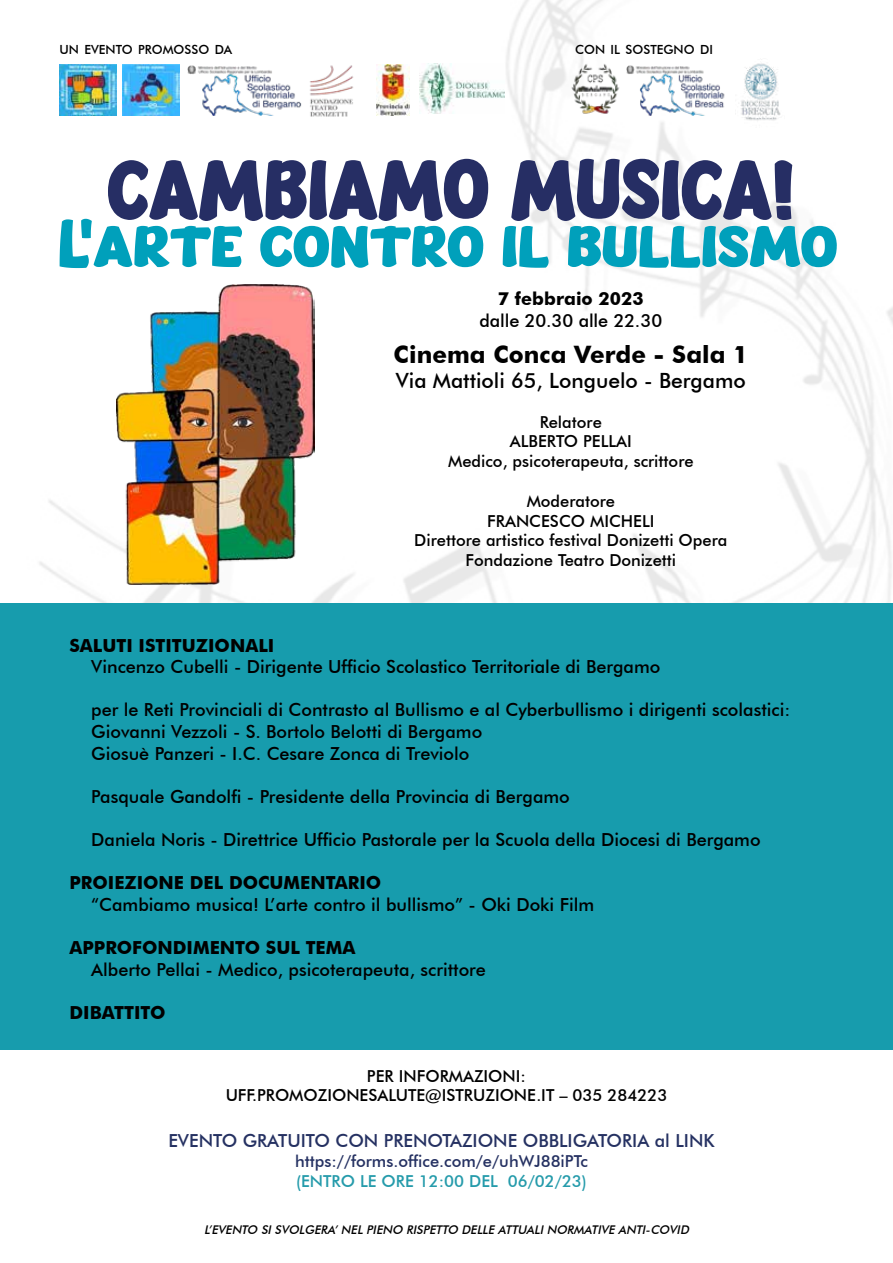
<style>
.page{position:relative;width:893px;height:1263px;background:#fff}
.page>*{position:absolute;margin:0;border:0;box-sizing:border-box;transform-origin:0 0}
.t1{font:75px "Smack Boom";color:#262e64}
.t2{font:60px "Smack Boom";color:#00a0bb}
.t3{font:700 24px "Futura BT";letter-spacing:.005em;color:#000}
.t4{font:500 21px "Futura BT";color:#000}
.t5{font:500 18px/21.6px "Futura BT";color:#000}
.t6{font:700 18px "Futura BT";color:#000}
.t7{font:500 18px "Futura BT";color:#253162}
.t8{font:500 16.5px/19.8px "Futura BT";color:#000;text-align:center}
.t9{font:500 16.5px "Futura BT";color:#253162}
.t10{font:500 16.5px "Futura BT";color:#259bab}
.t11{font:500 12.6px "Futura BT";color:#000}
.t12{font:italic 500 12px "Futura BT";color:#000}
</style>
<div class="page">
<img style="left:39px;top:0;width:854px;height:603px">
<div style="left:0;top:603px;width:893px;height:447px;background:#179cad"></div>
<img style="left:60px;top:64px;width:56px;height:52px">
<img style="left:123px;top:64px;width:56px;height:51px">
<img style="left:188px;top:64px;width:110px;height:51px">
<img style="left:298px;top:60px;width:67px;height:59px">
<img style="left:376px;top:64px;width:34px;height:51px">
<img style="left:572px;top:60px;width:51px;height:55px">
<img style="left:626px;top:64px;width:108px;height:51px">
<img style="left:735px;top:59px;width:49px;height:70px">
<img style="left:116px;top:285px;width:199px;height:300px">
<img style="left:420px;top:63px;width:84px;height:51px">
<p class="t11" style="left:60px;top:42px;width:174px">UN EVENTO PROMOSSO DA</p>
<p class="t11" style="left:575px;top:42px;width:139px">CON IL SOSTEGNO DI</p>
<h1 class="t1" style="left:108px;top:153px;width:688px">CAMBIAMO MUSICA!</h1>
<h2 class="t2" style="left:58px;top:213px;width:781px">L'arte contro il bullismo</h2>
<p class="t6" style="left:498px;top:288px;width:147px">7 febbraio 2023</p>
<p class="t5" style="left:479px;top:310px;width:184px">dalle 20.30 alle 22.30</p>
<h3 class="t3" style="left:394px;top:340px;width:356px">Cinema Conca Verde - Sala 1</h3>
<p class="t4" style="left:396px;top:368px;width:351px">Via Mattioli 65, Longuelo - Bergamo</p>
<p class="t8" style="left:448px;top:412px;width:247px">Relatore<br>ALBERTO PELLAI<br>Medico, psicoterapeuta, scrittore</p>
<p class="t8" style="left:414px;top:491px;width:315px">Moderatore<br>FRANCESCO MICHELI<br>Direttore artistico festival Donizetti Opera<br>Fondazione Teatro Donizetti</p>
<p class="t6" style="left:70px;top:634px;width:206px">SALUTI ISTITUZIONALI</p>
<p class="t5" style="left:91px;top:656px;width:571px">Vincenzo Cubelli - Dirigente Ufficio Scolastico Territoriale di Bergamo</p>
<p class="t5" style="left:91px;top:699px;width:701px">per le Reti Provinciali di Contrasto al Bullismo e al Cyberbullismo i dirigenti scolastici:<br>Giovanni Vezzoli - S. Bortolo Belotti di Bergamo<br>Giosuè Panzeri - I.C. Cesare Zonca di Treviolo</p>
<p class="t5" style="left:91px;top:785px;width:480px">Pasquale Gandolfi - Presidente della Provincia di Bergamo</p>
<p class="t5" style="left:91px;top:829px;width:671px">Daniela Noris - Direttrice Ufficio Pastorale per la Scuola della Diocesi di Bergamo</p>
<p class="t6" style="left:70px;top:872px;width:313px">PROIEZIONE DEL DOCUMENTARIO</p>
<p class="t5" style="left:91px;top:893px;width:505px">“Cambiamo musica! L’arte contro il bullismo” - Oki Doki Film</p>
<p class="t6" style="left:70px;top:937px;width:287px">APPROFONDIMENTO SUL TEMA</p>
<p class="t5" style="left:91px;top:958px;width:396px">Alberto Pellai - Medico, psicoterapeuta, scrittore</p>
<p class="t6" style="left:70px;top:1001px;width:98px">DIBATTITO</p>
<p class="t8" style="left:226px;top:1066px;width:443px">PER INFORMAZIONI:<br>UFF.PROMOZIONESALUTE@ISTRUZIONE.IT – 035 284223</p>
<p class="t7" style="left:168px;top:1130px;width:548px">EVENTO GRATUITO CON PRENOTAZIONE OBBLIGATORIA al LINK</p>
<p class="t9" style="left:295px;top:1151px;width:294px">https://forms.office.com/e/uhWJ88iPTc</p>
<p class="t10" style="left:296px;top:1171px;width:292px">(ENTRO LE ORE 12:00 DEL 06/02/23)</p>
<p class="t12" style="left:204px;top:1223px;width:489px">L’EVENTO SI SVOLGERA’ NEL PIENO RISPETTO DELLE ATTUALI NORMATIVE ANTI-COVID</p>
</div>
